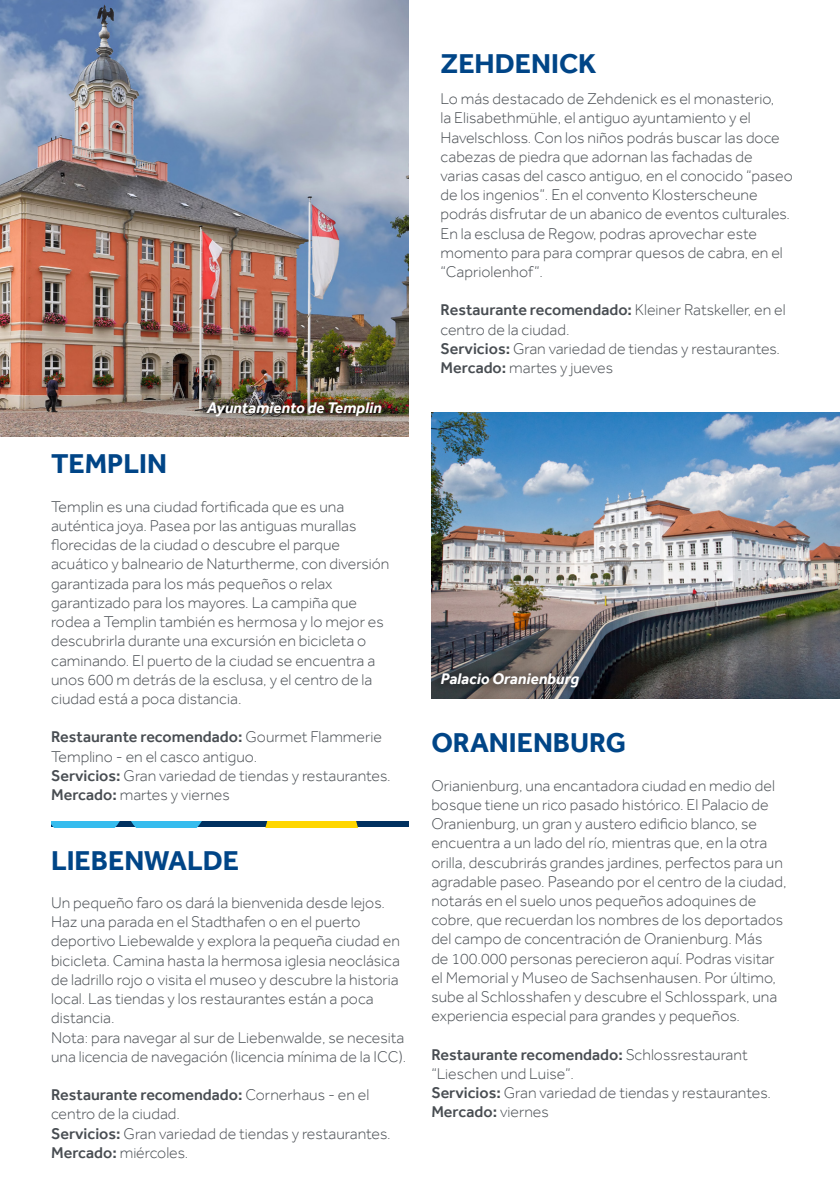
<style>
.page{position:relative;width:840px;height:1191px;background:#fff}
.page>*{position:absolute;margin:0;border:0;box-sizing:border-box;transform-origin:0 0}
.t1{font:700 28px "Effra";color:#004587}
.t2{font:300 16px/19.2px "Effra";color:#484d52}
.t3{font:italic 700 15.8px "Effra";color:#fff}
.s1{font-weight:500}
</style>
<div class="page">
<div style="left:51px;top:821px;width:357px;height:6px;background:#003160"></div>
<svg style="left:265px;top:821px;width:93px;height:6px"></svg>
<svg style="left:51px;top:821px;width:151px;height:6px"></svg>
<img style="left:431px;top:412px;width:408px;height:286px">
<img style="left:0;top:0;width:408px;height:436px">
<div style="left:196px;top:392px;width:195px;height:34px;background:#000;opacity:.2"></div>
<div style="left:430px;top:662px;width:159px;height:34px;background:#000;opacity:.2"></div>
<p class="t3" style="left:206px;top:398px;width:176px">Ayuntamiento de Templin</p>
<h1 class="t1" style="left:51px;top:447px;width:117px">TEMPLIN</h1>
<p class="t2" style="left:51px;top:497px;width:339px">Templin es una ciudad fortificada que es una auténtica joya. Pasea por las antiguas murallas florecidas de la ciudad o descubre el parque acuático y balneario de Naturtherme, con diversión garantizada para los más pequeños o relax garantizado para los mayores. La campiña que rodea a Templin también es hermosa y lo mejor es descubrirla durante una excursión en bicicleta o caminando. El puerto de la ciudad se encuentra a unos 600 m detrás de la esclusa, y el centro de la ciudad está a poca distancia.</p>
<p class="t2" style="left:51px;top:727px;width:341px"><span class="s1">Restaurante recomendado:</span> Gourmet Flammerie Templino - en el casco antiguo.<br><span class="s1">Servicios:</span> Gran variedad de tiendas y restaurantes.<br><span class="s1">Mercado:</span> martes y viernes</p>
<h1 class="t1" style="left:51px;top:843px;width:189px">LIEBENWALDE</h1>
<p class="t2" style="left:51px;top:893px;width:356px">Un pequeño faro os dará la bienvenida desde lejos.<br>Haz una parada en el Stadthafen o en el puerto deportivo Liebewalde y explora la pequeña ciudad en bicicleta. Camina hasta la hermosa iglesia neoclásica de ladrillo rojo o visita el museo y descubre la historia local. Las tiendas y los restaurantes están a poca distancia.<br>Nota: para navegar al sur de Liebenwalde, se necesita una licencia de navegación (licencia mínima de la ICC).</p>
<p class="t2" style="left:51px;top:1085px;width:341px"><span class="s1">Restaurante recomendado:</span> Cornerhaus - en el centro de la ciudad.<br><span class="s1">Servicios:</span> Gran variedad de tiendas y restaurantes.<br><span class="s1">Mercado:</span> miércoles.</p>
<h1 class="t1" style="left:440px;top:46px;width:157px">ZEHDENICK</h1>
<p class="t2" style="left:440px;top:89px;width:353px">Lo más destacado de Zehdenick es el monasterio,<br>la Elisabethmühle, el antiguo ayuntamiento y el Havelschloss. Con los niños podrás buscar las doce cabezas de piedra que adornan las fachadas de varias casas del casco antiguo, en el conocido “paseo de los ingenios”. En el convento Klosterscheune podrás disfrutar de un abanico de eventos culturales.<br>En la esclusa de Regow, podras aprovechar este momento para para comprar quesos de cabra, en el “Capriolenhof”.</p>
<p class="t2" style="left:440px;top:300px;width:346px"><span class="s1">Restaurante recomendado:</span> Kleiner Ratskeller, en el centro de la ciudad.<br><span class="s1">Servicios:</span> Gran variedad de tiendas y restaurantes.<br><span class="s1">Mercado:</span> martes y jueves</p>
<p class="t3" style="left:440px;top:669px;width:140px">Palacio Oranienburg</p>
<h1 class="t1" style="left:431px;top:726px;width:196px">ORANIENBURG</h1>
<p class="t2" style="left:431px;top:775px;width:356px">Orianienburg, una encantadora ciudad en medio del bosque tiene un rico pasado histórico. El Palacio de Oranienburg, un gran y austero edificio blanco, se encuentra a un lado del río, mientras que, en la otra orilla, descubrirás grandes jardines, perfectos para un agradable paseo. Paseando por el centro de la ciudad, notarás en el suelo unos pequeños adoquines de cobre, que recuerdan los nombres de los deportados del campo de concentración de Oranienburg. Más<br>de 100.000 personas perecieron aquí. Podras visitar el Memorial y Museo de Sachsenhausen. Por último, sube al Schlosshafen y descubre el Schlosspark, una experiencia especial para grandes y pequeños.</p>
<p class="t2" style="left:431px;top:1044px;width:341px"><span class="s1">Restaurante recomendado:</span> Schlossrestaurant “Lieschen und Luise”.<br><span class="s1">Servicios:</span> Gran variedad de tiendas y restaurantes.<br><span class="s1">Mercado:</span> viernes</p>
</div>
